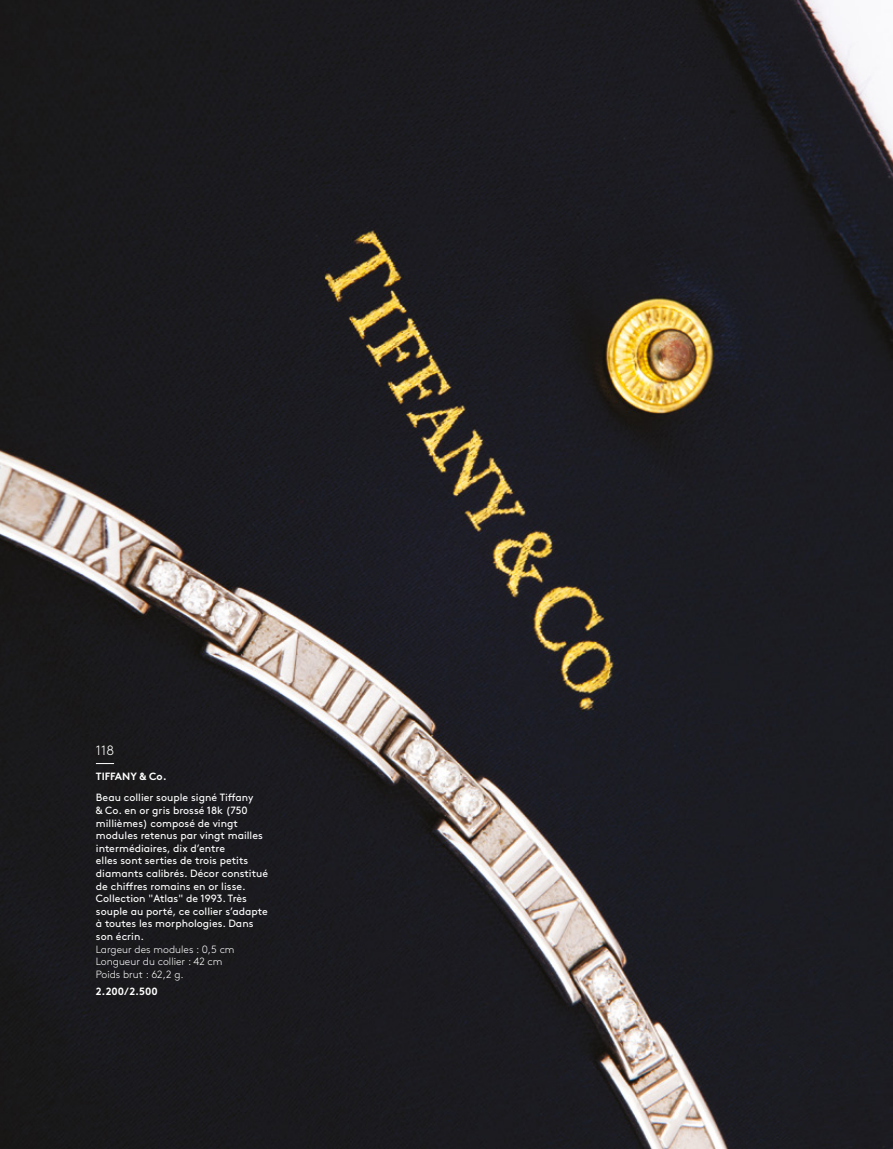
<style>
.page{position:relative;width:893px;height:1149px;background:#fff}
.page>*{position:absolute;margin:0;border:0;box-sizing:border-box;transform-origin:0 0}
.t1{font:300 13.5px "Brown Pro";color:#fff}
.t2{font:10.5px/12.6px "Brown Pro";color:#fff}
.t3{font:300 10.5px/12.6px "Brown Pro";color:#fff}
.t4{font:700 10.5px "Brown Pro";color:#fff}
</style>
<div class="page">
<img style="left:0;top:0;width:893px;height:1148px">
<svg style="left:96px;top:763px;width:18px;height:1px"></svg>
<p class="t1" style="left:96px;top:740px;width:20px">118</p>
<p class="t4" style="left:96px;top:767px;width:72px">TIFFANY &amp; Co.</p>
<p class="t2" style="left:96px;top:790px;width:174px">Beau collier souple signé Tiffany<br>&amp; Co. en or gris brossé 18k (750 millièmes) composé de vingt modules retenus par vingt mailles intermédiaires, dix d’entre<br>elles sont serties de trois petits diamants calibrés. Décor constitué de chiffres romains en or lisse.<br>Collection "Atlas" de 1993. Très souple au porté, ce collier s’adapte à toutes les morphologies. Dans son écrin.</p>
<p class="t3" style="left:96px;top:941px;width:140px">Largeur des modules : 0,5 cm<br>Longueur du collier : 42 cm<br>Poids brut : 62,2 g.</p>
<p class="t4" style="left:96px;top:982px;width:63px">2.200/2.500</p>
</div>
